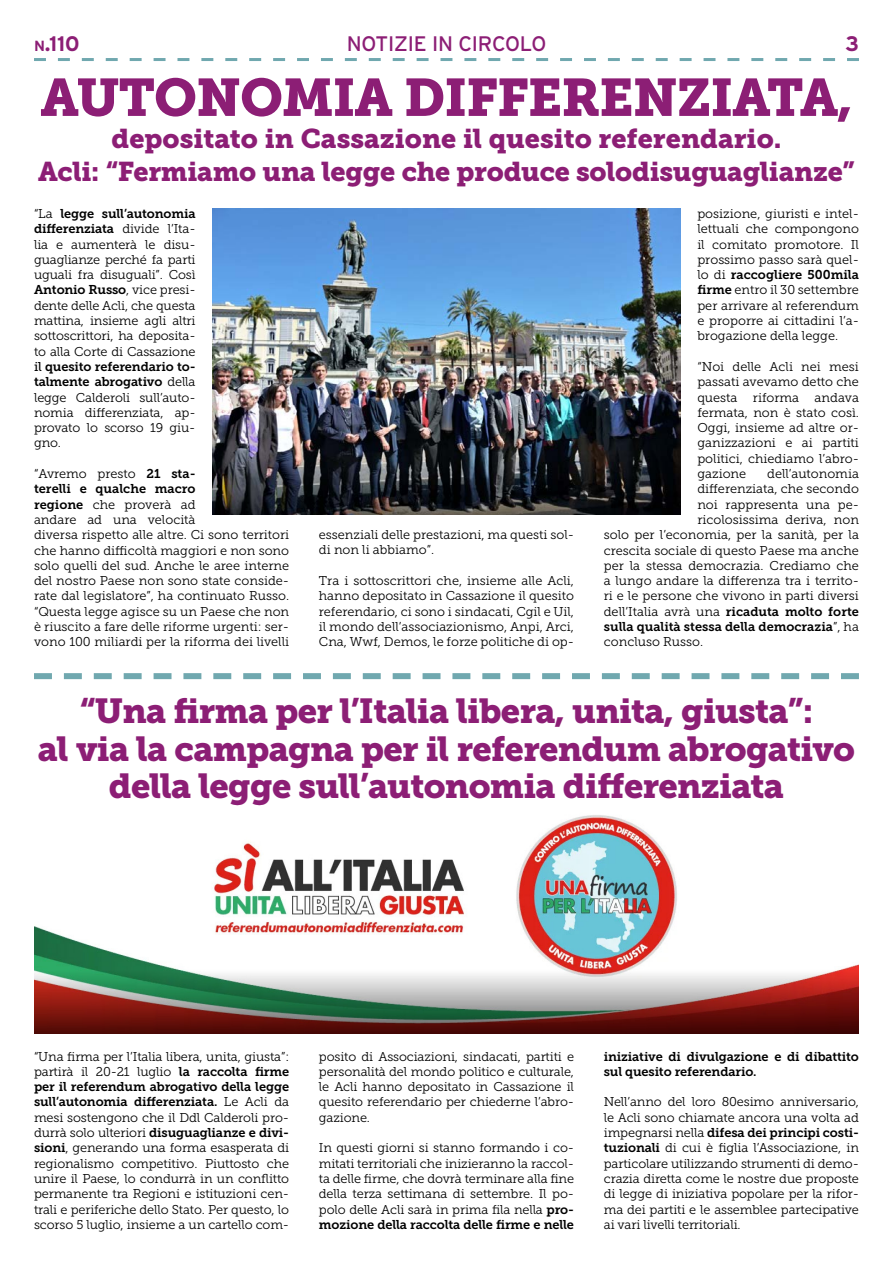
<style>
.page{position:relative;width:893px;height:1263px;background:#fff}
.page>*{position:absolute;margin:0;border:0;box-sizing:border-box;transform-origin:0 0}
.t1{font:52.5px "Museo Slab 900";letter-spacing:-.02em;color:#8c1e75}
.t2{font:34.5px/37.5px "Museo Slab 900";letter-spacing:-.02em;color:#8c1e75;text-align:center}
.t3{font:27px/32.4px "Museo Slab 900";letter-spacing:-.01em;color:#8c1e75;text-align:center}
.t4{font:21px "Interstate";letter-spacing:-.01em;color:#8c1e75}
.t5{font:700 21px "Interstate";color:#8c1e75}
.t6{font:12.75px/15.3px "Museo Slab 300";color:#000;text-align:justify}
.t7{font:12.75px/15.3px "Museo Slab 700";letter-spacing:-.01em;color:#000}
.s1{font-size:14.7px}
.s2{font-family:"Museo Slab 300"}
.s3{font-family:"Museo Slab 500"}
.s4{font-family:"Museo Slab 700"}
</style>
<div class="page">
<svg style="left:34px;top:58px;width:825px;height:3px"></svg>
<img style="left:213px;top:208px;width:467px;height:306px">
<img style="left:34px;top:815px;width:825px;height:218px">
<svg style="left:34px;top:673px;width:825px;height:6px"></svg>
<h3 class="t5" style="left:34px;top:32px;width:47px"><span class="s1">n</span>.110</h3>
<h3 class="t4" style="left:347px;top:32px;width:201px">NOTIZIE IN CIRCOLO</h3>
<h3 class="t5" style="left:845px;top:32px;width:15px">3</h3>
<h1 class="t1" style="left:40px;top:67px;width:814px">AUTONOMIA DIFFERENZIATA,</h1>
<h3 class="t3" style="left:38px;top:123px;width:818px">depositato in Cassazione il quesito referendario.<br>Acli: “Fermiamo una legge che produce solodisuguaglianze”</h3>
<p class="t7" style="left:34px;top:206px;width:163px"><span class="s2">“La</span> legge sull’autonomia differenziata <span class="s2">divide l’Ita-</span></p>
<p class="t6" style="left:34px;top:237px;width:163px">lia e aumenterà le disu&shy;guaglianze perché fa parti uguali fra disuguali”. Così</p>
<p class="t7" style="left:34px;top:282px;width:163px">Antonio Russo<span class="s2">, vice presi-</span></p>
<p class="t6" style="left:34px;top:298px;width:163px">dente delle Acli, che questa mattina, insieme agli altri sottoscrittori, ha deposita&shy;to alla Corte di Cassazione</p>
<p class="t7" style="left:34px;top:359px;width:163px"><span class="s3">il</span> quesito referendario to&shy;talmente abrogativo <span class="s2">della</span></p>
<p class="t6" style="left:34px;top:390px;width:163px">legge Calderoli sull’auto&shy;nomia differenziata, ap&shy;provato lo scorso 19 giu&shy;gno.</p>
<p class="t6" style="left:34px;top:466px;width:163px">“Avremo presto <span class="s4">21 sta-</span></p>
<p class="t7" style="left:34px;top:481px;width:163px">terelli e qualche macro</p>
<p class="t6" style="left:34px;top:497px;width:257px;text-align:left"><span class="s4">regione</span> che proverà ad<br>andare ad una velocità<br>diversa rispetto alle altre. Ci sono territori che hanno difficoltà maggiori e non sono solo quelli del sud. Anche le aree interne del nostro Paese non sono state conside&shy;rate dal legislatore”, ha continuato Russo. “Questa legge agisce su un Paese che non è riuscito a fare delle riforme urgenti: ser&shy;vono 100 miliardi per la riforma dei livelli</p>
<p class="t6" style="left:697px;top:206px;width:163px">posizione, giuristi e intel&shy;lettuali che compongono il comitato promotore. Il prossimo passo sarà quel-</p>
<p class="t7" style="left:697px;top:267px;width:163px"><span class="s2">lo di</span> raccogliere 500mila</p>
<p class="t6" style="left:697px;top:282px;width:163px"><span class="s4">firme</span> entro il 30 settembre per arrivare al referendum e proporre ai cittadini l’a&shy;brogazione della legge.</p>
<p class="t6" style="left:697px;top:359px;width:163px">“Noi delle Acli nei mesi passati avevamo detto che questa riforma andava fermata, non è stato così.<br>Oggi, insieme ad altre or&shy;ganizzazioni e ai partiti politici, chiediamo l’abro&shy;gazione</p>
<p class="t6" style="left:604px;top:466px;width:257px;text-align:right">dell’autonomia<br>differenziata, che secondo<br>noi rappresenta una pe-<br>ricolosissima deriva, non<br>solo per l’economia, per la sanità, per la crescita sociale di questo Paese ma anche per la stessa democrazia. Crediamo che a lungo andare la differenza tra i territo&shy;ri e le persone che vivono in parti diversi dell’Italia avrà una <span class="s4">ricaduta molto forte</span></p>
<p class="t7" style="left:604px;top:619px;width:257px">sulla qualità stessa della democrazia<span class="s2">”, ha</span></p>
<p class="t6" style="left:604px;top:634px;width:101px">concluso Russo.</p>
<p class="t6" style="left:319px;top:527px;width:257px">essenziali delle prestazioni, ma questi sol&shy;di non li abbiamo”.</p>
<p class="t6" style="left:319px;top:573px;width:257px">Tra i sottoscrittori che, insieme alle Acli, hanno depositato in Cassazione il quesito referendario, ci sono i sindacati, Cgil e Uil, il mondo dell’associazionismo, Anpi, Arci, Cna, Wwf, Demos, le forze politiche di op-</p>
<h2 class="t2" style="left:38px;top:693px;width:819px">“Una firma per l’Italia libera, unita, giusta”:<br>al via la campagna per il referendum abrogativo della legge sull’autonomia differenziata</h2>
<p class="t6" style="left:34px;top:1048px;width:257px">“Una firma per l’Italia libera, unita, giusta”: partirà il 20-21 luglio <span class="s4">la raccolta firme</span></p>
<p class="t7" style="left:34px;top:1079px;width:257px">per il referendum abrogativo della legge sull’autonomia differenziata. <span class="s2">Le Acli da</span></p>
<p class="t6" style="left:34px;top:1110px;width:257px">mesi sostengono che il Ddl Calderoli pro-</p>
<p class="t7" style="left:34px;top:1125px;width:257px"><span class="s2">durrà solo ulteriori</span> disuguaglianze e divi-</p>
<p class="t6" style="left:34px;top:1140px;width:257px"><span class="s4">sioni</span>, generando una forma esasperata di regionalismo competitivo. Piuttosto che unire il Paese, lo condurrà in un conflitto permanente tra Regioni e istituzioni cen&shy;trali e periferiche dello Stato. Per questo, lo scorso 5 luglio, insieme a un cartello com-</p>
<p class="t6" style="left:319px;top:1048px;width:257px">posito di Associazioni, sindacati, partiti e personalità del mondo politico e culturale, le Acli hanno depositato in Cassazione il quesito referendario per chiederne l’abro&shy;gazione.</p>
<p class="t6" style="left:319px;top:1140px;width:257px">In questi giorni si stanno formando i co&shy;mitati territoriali che inizieranno la raccol&shy;ta delle firme, che dovrà terminare alla fine della terza settimana di settembre. Il po&shy;polo delle Acli sarà in prima fila nella <span class="s4">pro-</span></p>
<p class="t7" style="left:319px;top:1217px;width:257px">mozione della raccolta delle firme e nelle</p>
<p class="t7" style="left:604px;top:1048px;width:257px">iniziative di divulgazione e di dibattito sul quesito referendario.</p>
<p class="t6" style="left:604px;top:1094px;width:257px">Nell’anno del loro 80esimo anniversario, le Acli sono chiamate ancora una volta ad</p>
<p class="t7" style="left:604px;top:1125px;width:257px"><span class="s2">impegnarsi nella</span> difesa dei principi costi-</p>
<p class="t6" style="left:604px;top:1140px;width:257px"><span class="s4">tuzionali</span> di cui è figlia l’Associazione, in particolare utilizzando strumenti di demo&shy;crazia diretta come le nostre due proposte di legge di iniziativa popolare per la rifor&shy;ma dei partiti e le assemblee partecipative ai vari livelli territoriali.</p>
</div>
